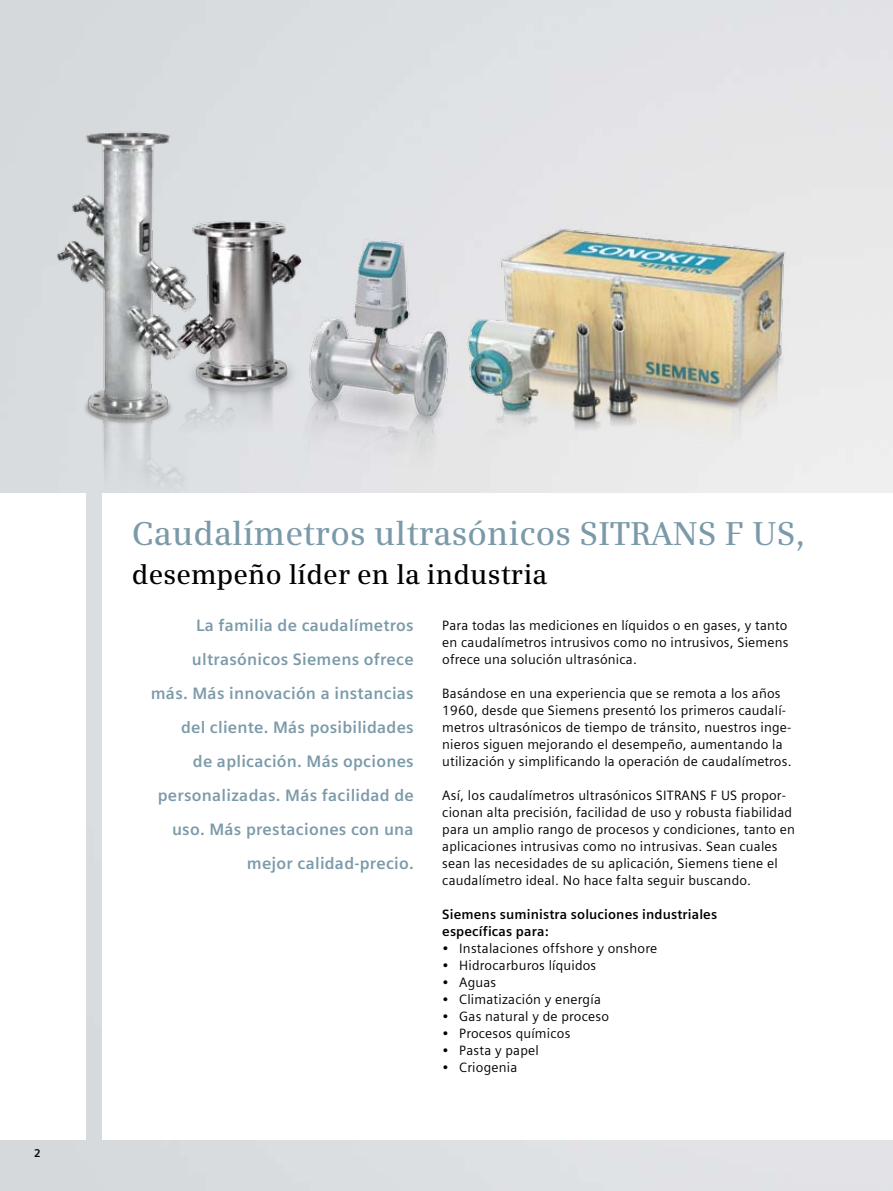
<style>
.page{position:relative;width:893px;height:1191px;background:#fff}
.page>*{position:absolute;margin:0;border:0;box-sizing:border-box;transform-origin:0 0}
.t1{font:600 33px "Siemens Serif OT";letter-spacing:.005em;color:#7b9aa9}
.t2{font:600 27px "Siemens Serif OT";letter-spacing:.005em;color:#000}
.t3{font:700 16.5px/34px "Siemens Sans OT";letter-spacing:.015em;color:#7b9aa9;text-align:right}
.t4{font:13.5px/17px "Siemens Sans OT";letter-spacing:.015em;color:#000}
.t5{font:700 13.5px/17px "Siemens Sans OT";letter-spacing:.01em;color:#000}
.t6{font:700 11.25px "Siemens Sans OT";color:#000}
</style>
<div class="page">
<img style="left:462px;top:224px;width:370px;height:267px">
<img style="left:292px;top:238px;width:163px;height:249px">
<img style="left:42px;top:119px;width:179px;height:374px">
<img style="left:164px;top:202px;width:148px;height:239px">
<p class="t6" style="left:34px;top:1146px;width:8px">2</p>
<h1 class="t1" style="left:132px;top:514px;width:675px">Caudalímetros ultrasónicos SITRANS F US,</h1>
<h2 class="t2" style="left:132px;top:558px;width:417px">desempeño líder en la industria</h2>
<p class="t3" style="left:151px;top:608px;width:264px">La familia de caudalímetros ultrasónicos Siemens ofrece<br>más. Más innovación a instancias del cliente. Más posibilidades<br>de aplicación. Más opciones personalizadas. Más facilidad de uso. Más prestaciones con una mejor calidad-precio.</p>
<p class="t4" style="left:442px;top:616px;width:348px;text-align:justify">Para todas las mediciones en líquidos o en gases, y tanto en caudalímetros intrusivos como no intrusivos, Siemens ofrece una solución ultrasónica.</p>
<p class="t4" style="left:442px;top:684px;width:351px">Basándose en una experiencia que se remota a los años 1960, desde que Siemens presentó los primeros caudalí&shy;metros ultrasónicos de tiempo de tránsito, nuestros inge&shy;nieros siguen mejorando el desempeño, aumentando la utilización y simplificando la operación de caudalímetros.</p>
<p class="t4" style="left:442px;top:786px;width:354px">Así, los caudalímetros ultrasónicos SITRANS F US propor&shy;cionan alta precisión, facilidad de uso y robusta fiabilidad para un amplio rango de procesos y condiciones, tanto en aplicaciones intrusivas como no intrusivas. Sean cuales sean las necesidades de su aplicación, Siemens tiene el caudalímetro ideal. No hace falta seguir buscando.</p>
<p class="t5" style="left:442px;top:905px;width:276px">Siemens suministra soluciones industriales específicas para:</p>
<p class="t4" style="left:442px;top:939px;width:216px">• Instalaciones offshore y onshore</p>
<p class="t4" style="left:442px;top:956px;width:156px">• Hidrocarburos líquidos</p>
<p class="t4" style="left:442px;top:973px;width:56px">• Aguas</p>
<p class="t4" style="left:442px;top:990px;width:160px">• Climatización y energía</p>
<p class="t4" style="left:442px;top:1007px;width:168px">• Gas natural y de proceso</p>
<p class="t4" style="left:442px;top:1024px;width:130px">• Procesos químicos</p>
<p class="t4" style="left:442px;top:1041px;width:98px">• Pasta y papel</p>
<p class="t4" style="left:442px;top:1058px;width:77px">• Criogenia</p>
</div>
